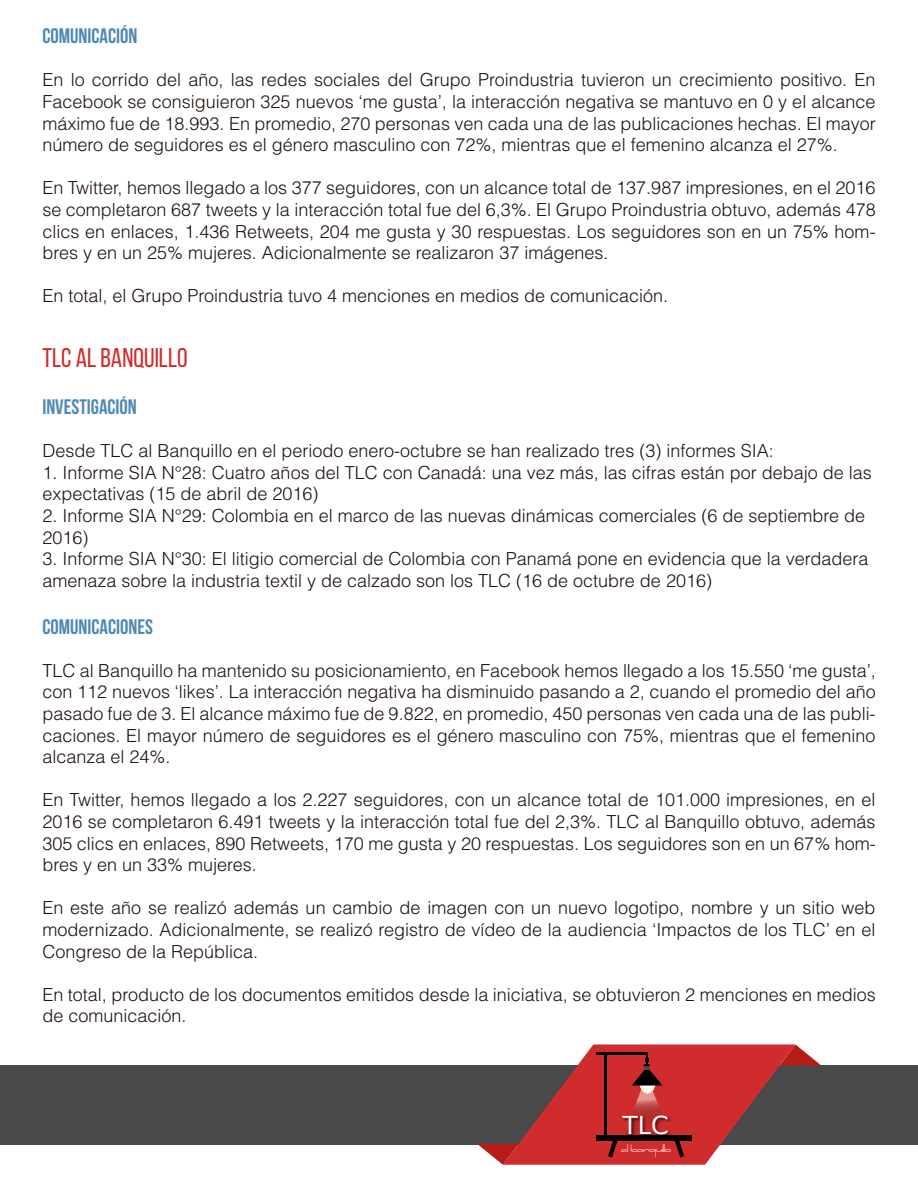
<style>
.page{position:relative;width:918px;height:1188px;background:#fff}
.page>*{position:absolute;margin:0;border:0;box-sizing:border-box;transform-origin:0 0}
.t1{font:27px "Bebas Neue";color:#d02c2d}
.t2{font:24.6px "Verdana";color:#fff}
.t3{font:700 21px "Bebas Neue";color:#4e89b4}
.t4{font:300 18px/21.6px "Helvetica LT Std";color:#1e120d;text-align:justify}
.t5{font:7.35px "Retorica";color:#fff}
</style>
<div class="page">
<div style="left:0;top:1065px;width:918px;height:80px;background:#4a494a"></div>
<svg style="left:477px;top:1044px;width:344px;height:121px"></svg>
<p class="t3" style="left:42px;top:24px;width:97px">COMUNICACIÓN</p>
<p class="t4" style="left:42px;top:69px;width:835px">En lo corrido del año, las redes sociales del Grupo Proindustria tuvieron un crecimiento positivo. En Facebook se consiguieron 325 nuevos ‘me gusta’, la interacción negativa se mantuvo en 0 y el alcance máximo fue de 18.993. En promedio, 270 personas ven cada una de las publicaciones hechas. El mayor número de seguidores es el género masculino con 72%, mientras que el femenino alcanza el 27%.</p>
<p class="t4" style="left:42px;top:177px;width:835px">En Twitter, hemos llegado a los 377 seguidores, con un alcance total de 137.987 impresiones, en el 2016 se completaron 687 tweets y la interacción total fue del 6,3%. El Grupo Proindustria obtuvo, además 478 clics en enlaces, 1.436 Retweets, 204 me gusta y 30 respuestas. Los seguidores son en un 75% hom&shy;bres y en un 25% mujeres. Adicionalmente se realizaron 37 imágenes.</p>
<p class="t4" style="left:42px;top:285px;width:627px">En total, el Grupo Proindustria tuvo 4 menciones en medios de comunicación.</p>
<h1 class="t1" style="left:42px;top:343px;width:147px">TLC AL BANQUILLO</h1>
<p class="t3" style="left:42px;top:395px;width:96px">INVESTIGACIÓN</p>
<p class="t4" style="left:42px;top:440px;width:733px">Desde TLC al Banquillo en el periodo enero-octubre se han realizado tres (3) informes SIA:</p>
<p class="t4" style="left:42px;top:461px;width:831px">1. Informe SIA N°28: Cuatro años del TLC con Canadá: una vez más, las cifras están por debajo de las expectativas (15 de abril de 2016)</p>
<p class="t4" style="left:42px;top:505px;width:824px">2. Informe SIA N°29: Colombia en el marco de las nuevas dinámicas comerciales (6 de septiembre de<br>2016)</p>
<p class="t4" style="left:42px;top:548px;width:828px">3. Informe SIA N°30: El litigio comercial de Colombia con Panamá pone en evidencia que la verdadera amenaza sobre la industria textil y de calzado son los TLC (16 de octubre de 2016)</p>
<p class="t3" style="left:42px;top:615px;width:112px">COMUNICACIONES</p>
<p class="t4" style="left:42px;top:659px;width:835px">TLC al Banquillo ha mantenido su posicionamiento, en Facebook hemos llegado a los 15.550 ‘me gusta’, con 112 nuevos ‘likes’. La interacción negativa ha disminuido pasando a 2, cuando el promedio del año pasado fue de 3. El alcance máximo fue de 9.822, en promedio, 450 personas ven cada una de las publi&shy;caciones. El mayor número de seguidores es el género masculino con 75%, mientras que el femenino alcanza el 24%.</p>
<p class="t4" style="left:42px;top:789px;width:835px">En Twitter, hemos llegado a los 2.227 seguidores, con un alcance total de 101.000 impresiones, en el 2016 se completaron 6.491 tweets y la interacción total fue del 2,3%. TLC al Banquillo obtuvo, además 305 clics en enlaces, 890 Retweets, 170 me gusta y 20 respuestas. Los seguidores son en un 67% hom&shy;bres y en un 33% mujeres.</p>
<p class="t4" style="left:42px;top:897px;width:835px">En este año se realizó además un cambio de imagen con un nuevo logotipo, nombre y un sitio web modernizado. Adicionalmente, se realizó registro de vídeo de la audiencia ‘Impactos de los TLC’ en el Congreso de la República.</p>
<p class="t4" style="left:42px;top:983px;width:835px">En total, producto de los documentos emitidos desde la iniciativa, se obtuvieron 2 menciones en medios de comunicación.</p>
<h2 class="t2" style="left:623px;top:1108px;width:47px">TLC</h2>
<p class="t5" style="left:621px;top:1145px;width:51px">Al Banquillo</p>
</div>
